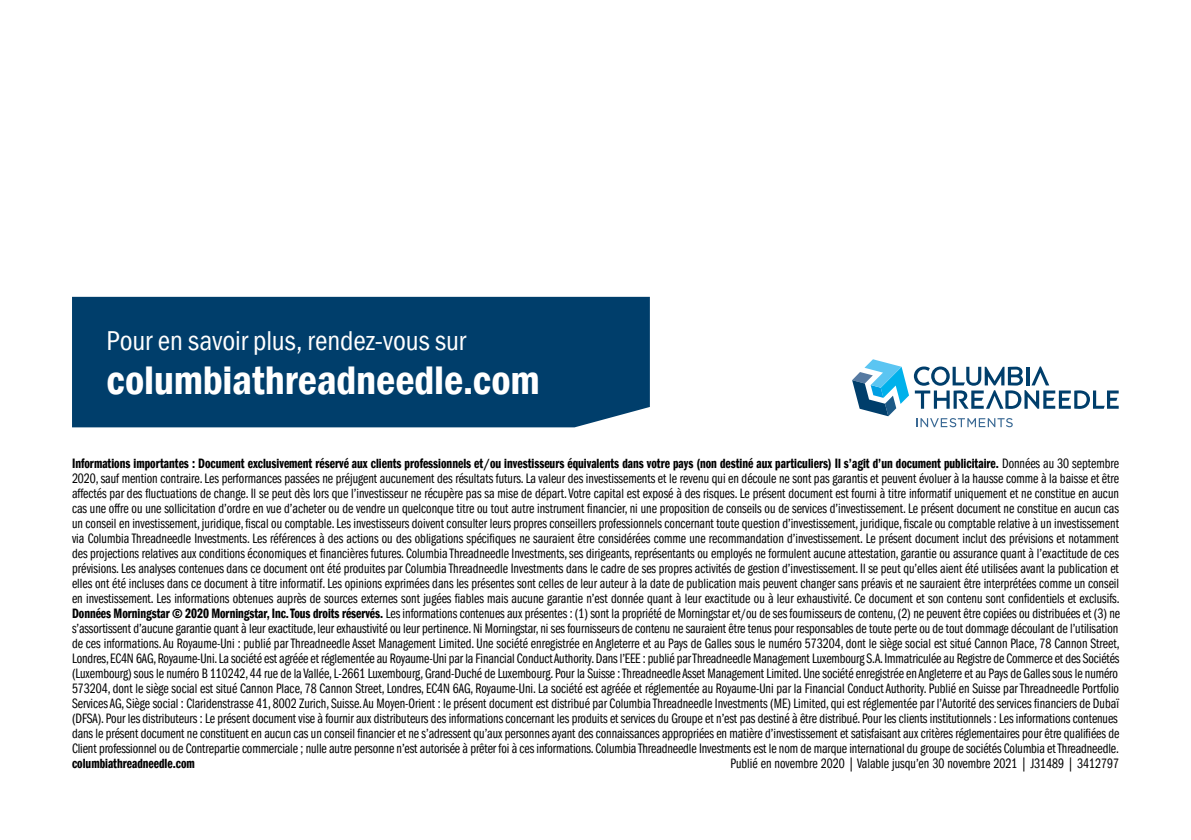
<style>
.page{position:relative;width:1191px;height:840px;background:#fff}
.page>*{position:absolute;margin:0;border:0;box-sizing:border-box;transform-origin:0 0}
.t1{font:41.8px "ITC Frank Gofor Ameriprise Dm Cn";letter-spacing:-.005em;color:#fff}
.t2{font:condensed 28px "ITC Frank Gofor Ameriprise";letter-spacing:-.005em;color:#fff}
.t3{font:14px/15px "ITC Frank Gofor Ameriprise Bk Cm";color:#000}
.t4{font:14px "ITC Frank Gofor Ameriprise Dm Cm";color:#000}
.s1{font-family:"ITC Frank Gofor Ameriprise Bk Cm"}
.s2{font-family:"ITC Frank Gofor Ameriprise Dm Cm"}
</style>
<div class="page">
<div style="left:72px;top:297px;width:578px;height:130px;background:#003e6b"></div>
<svg style="left:852px;top:359px;width:266px;height:68px"></svg>
<h2 class="t2" style="left:107px;top:324px;width:361px">Pour en savoir plus, rendez-vous sur</h2>
<h1 class="t1" style="left:107px;top:355px;width:434px">columbiathreadneedle.com</h1>
<p class="t4" style="left:72px;top:455px;width:1048px">Informations importantes : Document exclusivement réservé aux clients professionnels et/ou investisseurs équivalents dans votre pays (non destiné aux particuliers) Il s’agit d’un document publicitaire. <span class="s1">Données au 30 septembre</span></p>
<p class="t3" style="left:72px;top:470px;width:1049px">2020, sauf mention contraire. Les performances passées ne préjugent aucunement des résultats futurs. La valeur des investissements et le revenu qui en découle ne sont pas garantis et peuvent évoluer à la hausse comme à la baisse et être affectés par des fluctuations de change. Il se peut dès lors que l’investisseur ne récupère pas sa mise de départ. Votre capital est exposé à des risques. Le présent document est fourni à titre informatif uniquement et ne constitue en aucun cas une offre ou une sollicitation d’ordre en vue d’acheter ou de vendre un quelconque titre ou tout autre instrument financier, ni une proposition de conseils ou de services d’investissement. Le présent document ne constitue en aucun cas un conseil en investissement, juridique, fiscal ou comptable. Les investisseurs doivent consulter leurs propres conseillers professionnels concernant toute question d’investissement, juridique, fiscale ou comptable relative à un investissement via Columbia Threadneedle Investments. Les références à des actions ou des obligations spécifiques ne sauraient être considérées comme une recommandation d’investissement. Le présent document inclut des prévisions et notamment des projections relatives aux conditions économiques et financières futures. Columbia Threadneedle Investments, ses dirigeants, représentants ou employés ne formulent aucune attestation, garantie ou assurance quant à l’exactitude de ces prévisions. Les analyses contenues dans ce document ont été produites par Columbia Threadneedle Investments dans le cadre de ses propres activités de gestion d’investissement. Il se peut qu’elles aient été utilisées avant la publication et elles ont été incluses dans ce document à titre informatif. Les opinions exprimées dans les présentes sont celles de leur auteur à la date de publication mais peuvent changer sans préavis et ne sauraient être interprétées comme un conseil en investissement. Les informations obtenues auprès de sources externes sont jugées fiables mais aucune garantie n’est donnée quant à leur exactitude ou à leur exhaustivité. Ce document et son contenu sont confidentiels et exclusifs.<br><span class="s2">Données Morningstar © 2020 Morningstar, Inc. Tous droits réservés.</span> Les informations contenues aux présentes : (1) sont la propriété de Morningstar et/ou de ses fournisseurs de contenu, (2) ne peuvent être copiées ou distribuées et (3) ne s’assortissent d’aucune garantie quant à leur exactitude, leur exhaustivité ou leur pertinence. Ni Morningstar, ni ses fournisseurs de contenu ne sauraient être tenus pour responsables de toute perte ou de tout dommage découlant de l’utilisation de ces informations. Au Royaume-Uni : publié par Threadneedle Asset Management Limited. Une société enregistrée en Angleterre et au Pays de Galles sous le numéro 573204, dont le siège social est situé Cannon Place, 78 Cannon Street, Londres, EC4N 6AG, Royaume-Uni. La société est agréée et réglementée au Royaume-Uni par la Financial Conduct Authority. Dans l’EEE : publié par Threadneedle Management Luxembourg S.A. Immatriculée au Registre de Commerce et des Sociétés (Luxembourg) sous le numéro B 110242, 44 rue de la Vallée, L-2661 Luxembourg, Grand-Duché de Luxembourg. Pour la Suisse : Threadneedle Asset Management Limited. Une société enregistrée en Angleterre et au Pays de Galles sous le numéro 573204, dont le siège social est situé Cannon Place, 78 Cannon Street, Londres, EC4N 6AG, Royaume-Uni. La société est agréée et réglementée au Royaume-Uni par la Financial Conduct Authority. Publié en Suisse par Threadneedle Portfolio Services AG, Siège social : Claridenstrasse 41, 8002 Zurich, Suisse. Au Moyen-Orient : le présent document est distribué par Columbia Threadneedle Investments (ME) Limited, qui est réglementée par l’Autorité des services financiers de Dubaï (DFSA). Pour les distributeurs : Le présent document vise à fournir aux distributeurs des informations concernant les produits et services du Groupe et n’est pas destiné à être distribué. Pour les clients institutionnels : Les informations contenues dans le présent document ne constituent en aucun cas un conseil financier et ne s’adressent qu’aux personnes ayant des connaissances appropriées en matière d’investissement et satisfaisant aux critères réglementaires pour être qualifiées de Client professionnel ou de Contrepartie commerciale ; nulle autre personne n’est autorisée à prêter foi à ces informations. Columbia Threadneedle Investments est le nom de marque international du groupe de sociétés Columbia et Threadneedle.</p>
<p class="t4" style="left:72px;top:755px;width:124px">columbiathreadneedle.com</p>
<p class="t3" style="left:730px;top:755px;width:390px">Publié en novembre 2020 | Valable jusqu’en 30 novembre 2021 | J31489 | 3412797</p>
</div>
